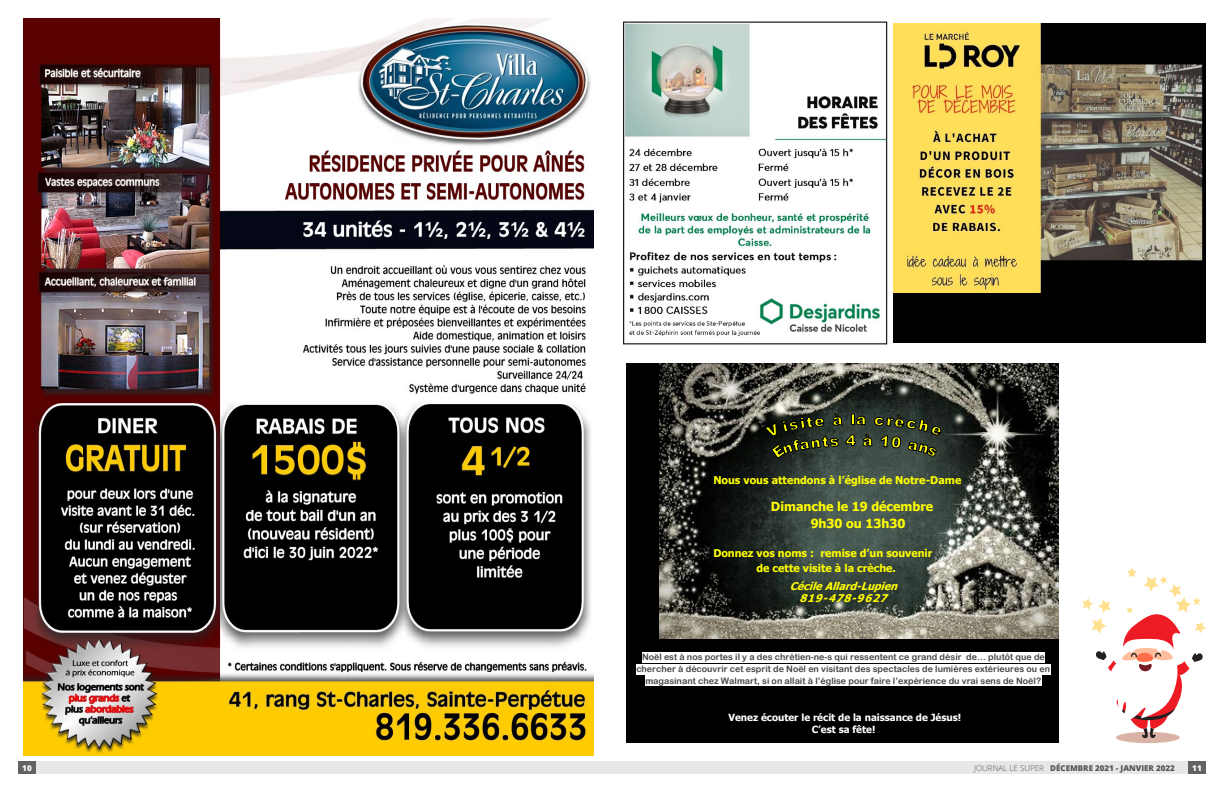
<style>
.page{position:relative;width:1224px;height:792px;background:#fff}
.page>*{position:absolute;margin:0;border:0;box-sizing:border-box;transform-origin:0 0}
.t1{font:700 12.5px/17.3px "Tahoma";color:#ff0}
.t2{font:700 10.7px/14.9px "Tahoma";color:#ff0}
.t3{font:italic 700 10.7px/12.9px "Tahoma";color:#ff0;text-align:center}
.t4{font:700 9.8px/11.9px "Tahoma";color:#fff;text-align:center}
.t5{font:700 8.9px/11.9px "Arial Rounded MT";color:#444;text-align:center}
.t6{font:800 8px "Open Sans";color:#56565a}
.t7{font:800 8px "Open Sans";color:#fff}
.s1{font-weight:300}
</style>
<div class="page">
<img style="left:24px;top:18px;width:570px;height:738px">
<img style="left:623px;top:21px;width:350px;height:343px">
<div style="left:894px;top:23px;width:312px;height:319px;background:#000"></div>
<img style="left:894px;top:23px;width:309px;height:269px">
<div style="left:626px;top:364px;width:433px;height:379px;background:#000"></div>
<img style="left:659px;top:364px;width:400px;height:275px">
<div style="left:642px;top:652px;width:403px;height:10px;background:#fff"></div>
<div style="left:636px;top:664px;width:415px;height:10px;background:#fff"></div>
<div style="left:645px;top:676px;width:397px;height:10px;background:#fff"></div>
<svg style="left:764px;top:389px;width:177px;height:70px;background:#3c432e"></svg>
<div style="left:1116px;top:732px;width:64px;height:11px;background:#dbb3a6;border-radius:50%"></div>
<svg style="left:1082px;top:567px;width:124px;height:172px"></svg>
<div style="left:18px;top:761px;width:18px;height:13px;background:#626164"></div>
<div style="left:1188px;top:761px;width:18px;height:13px;background:#626164"></div>
<div style="left:36px;top:761px;width:576px;height:13px;background:#e6e7e8"></div>
<div style="left:612px;top:761px;width:576px;height:13px;background:#e6e7e8"></div>
<p class="t2" style="left:713px;top:474px;width:250px">Nous vous attendons à l’église de Notre-Dame</p>
<h1 class="t1" style="left:811px;top:498px;width:124px;text-indent:-40px">Dimanche le 19 décembre<br>9h30 ou 13h30</h1>
<p class="t2" style="left:756px;top:547px;width:178px;text-indent:-43px">Donnez vos noms : remise d’un souvenir de cette visite à la crèche.</p>
<p class="t3" style="left:790px;top:580px;width:114px">CécileAllard-Lupien<br>819-478-9627</p>
<p class="t5" style="left:636px;top:651px;width:415px">Noël est à nos portes il y a des chrétien-ne-s qui ressentent ce grand désir de… plutôt que de chercher à découvrir cet esprit de Noël en visitant des spectacles de lumières extérieures ou en magasinant chez Walmart, si on allait à l’église pour faire l’expérience du vrai sens de Noël?</p>
<p class="t4" style="left:729px;top:712px;width:234px">Venez écouter le récit de la naissance de Jésus!<br>C’est sa fête!</p>
<p class="t7" style="left:22px;top:762px;width:11px">10</p>
<p class="t6" style="left:974px;top:762px;width:202px"><span class="s1">JOURNAL LE SUPER</span> DÉCEMBRE 2021 - JANVIER 2022</p>
<p class="t7" style="left:1192px;top:762px;width:11px">11</p>
</div>
